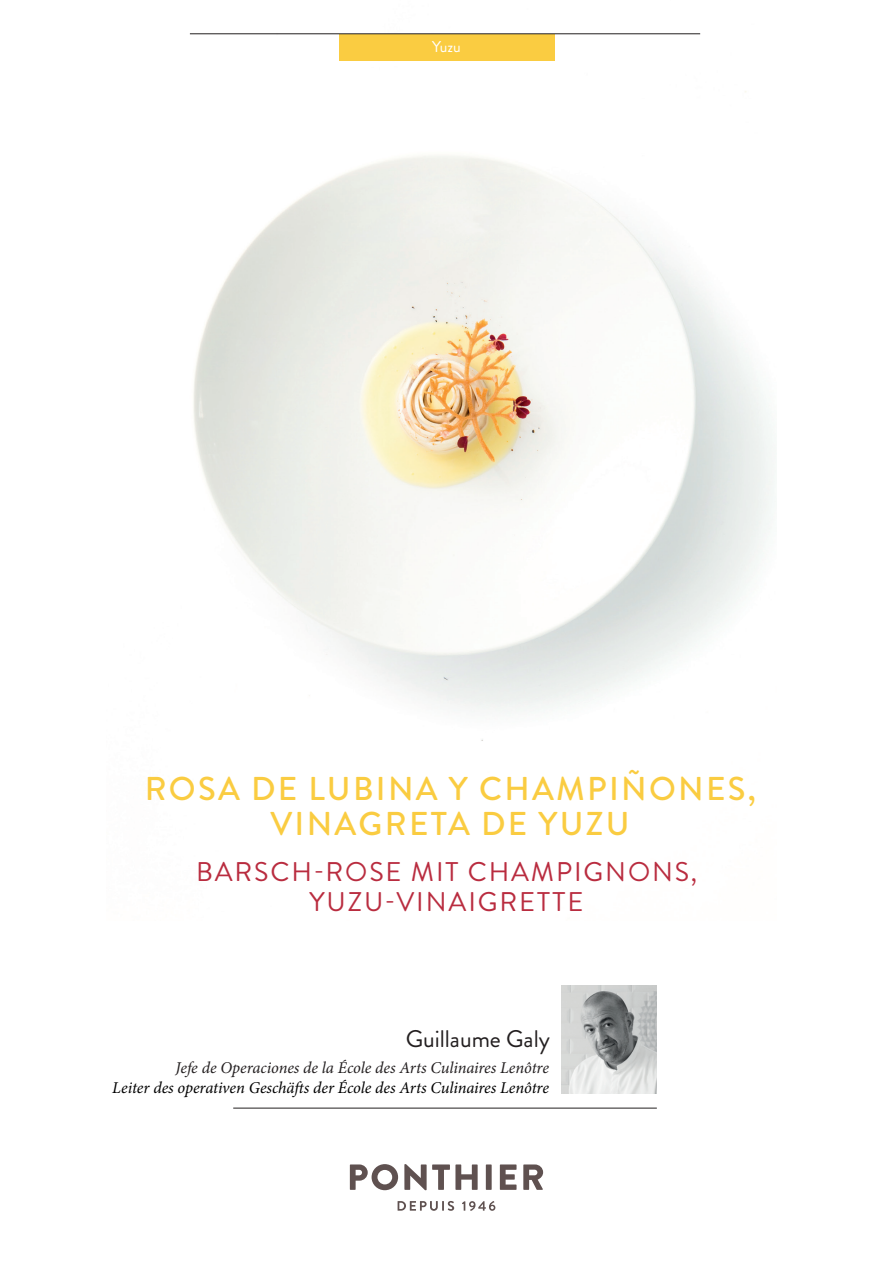
<style>
.page{position:relative;width:893px;height:1263px;background:#fff}
.page>*{position:absolute;margin:0;border:0;box-sizing:border-box;transform-origin:0 0}
.t1{font:500 33px/34.5px "Brandon Grotesque";letter-spacing:.07em;color:#facc41;text-align:center}
.t2{font:27px/30px "Brandon Grotesque";letter-spacing:.07em;color:#b92c3f;text-align:center}
.t3{font:24px "Brandon Grotesque";color:#231f20}
.t4{font:italic 16.5px "Minion Pro";letter-spacing:-.005em;color:#000}
.t5{font:italic 16.5px "Minion Pro";letter-spacing:-.005em;color:#231f20}
.t6{font:15.75px "Brandon Grotesque";color:#fff}
</style>
<div class="page">
<hr style="left:233px;top:1108px;width:424px;height:1px;background:#231f20">
<img style="left:189px;top:33px;width:586px;height:708px">
<img style="left:561px;top:985px;width:96px;height:109px">
<svg style="left:398px;top:1201px;width:56px;height:10px"></svg>
<svg style="left:462px;top:1201px;width:33px;height:10px"></svg>
<svg style="left:350px;top:1164px;width:193px;height:26px"></svg>
<div style="left:339px;top:34px;width:216px;height:27px;background:#facc41"></div>
<hr style="left:190px;top:34px;width:510px;height:1px;background:#231f20">
<p class="t6" style="left:432px;top:36px;width:30px">Yuzu</p>
<h1 class="t1" style="left:145px;top:772px;width:612px">ROSA DE LUBINA Y CHAMPIÑONES,<br>VINAGRETA DE YUZU</h1>
<h2 class="t2" style="left:196px;top:857px;width:503px">BARSCH-ROSE MIT CHAMPIGNONS,<br>YUZU-VINAIGRETTE</h2>
<h3 class="t3" style="left:406px;top:1022px;width:146px">Guillaume Galy</h3>
<p class="t5" style="left:176px;top:1057px;width:375px">Jefe de Operaciones de la École des Arts Culinaires Lenôtre</p>
<p class="t4" style="left:112px;top:1076px;width:438px">Leiter des operativen Geschäfts der École des Arts Culinaires Lenôtre</p>
</div>
